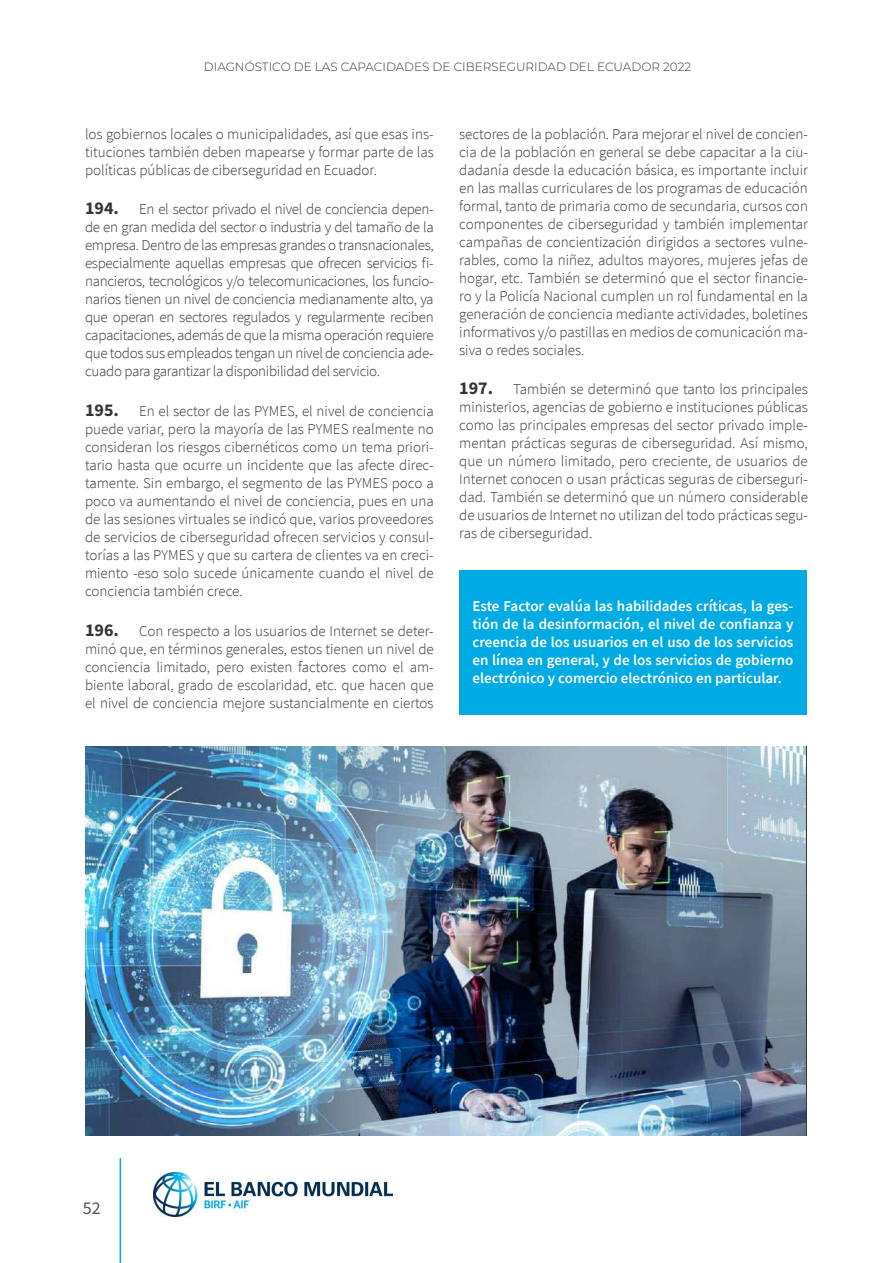
<style>
.page{position:relative;width:893px;height:1263px;background:#fff}
.page>*{position:absolute;margin:0;border:0;box-sizing:border-box;transform-origin:0 0}
.t1{font:18px "Source Sans Pro";color:#535355}
.t2{font:300 15px/18px "Source Sans Pro";color:#363536;text-align:justify}
.t3{font:600 15px/18px "Source Sans Pro";color:#fff;text-align:justify}
.t4{font:300 12px "Montserrat";color:#363536}
.s1{font-weight:700;font-size:18px}
</style>
<div class="page">
<hr style="left:120px;top:1158px;width:1px;height:105px;background:#00abe3">
<img style="left:153px;top:1172px;width:239px;height:44px">
<div style="left:459px;top:570px;width:348px;height:144px;background:#00abe3"></div>
<img style="left:85px;top:746px;width:721px;height:389px">
<p class="t4" style="left:204px;top:59px;width:489px">DIAGNÓSTICO DE LAS CAPACIDADES DE CIBERSEGURIDAD DEL ECUADOR 2022</p>
<p class="t2" style="left:85px;top:125px;width:350px">los gobiernos locales o municipalidades, así que esas ins&shy;tituciones también deben mapearse y formar parte de las políticas públicas de ciberseguridad en Ecuador.</p>
<p class="t2" style="left:85px;top:200px;width:350px"><span class="s1">194.</span> En el sector privado el nivel de conciencia depen&shy;de en gran medida del sector o industria y del tamaño de la empresa. Dentro de las empresas grandes o transnacionales, especialmente aquellas empresas que ofrecen servicios fi&shy;nancieros, tecnológicos y/o telecomunicaciones, los funcio&shy;narios tienen un nivel de conciencia medianamente alto, ya que operan en sectores regulados y regularmente reciben capacitaciones, además de que la misma operación requiere que todos sus empleados tengan un nivel de conciencia ade&shy;cuado para garantizar la disponibilidad del servicio.</p>
<p class="t2" style="left:85px;top:402px;width:350px"><span class="s1">195.</span> En el sector de las PYMES, el nivel de conciencia puede variar, pero la mayoría de las PYMES realmente no consideran los riesgos cibernéticos como un tema priori&shy;tario hasta que ocurre un incidente que las afecte direc&shy;tamente. Sin embargo, el segmento de las PYMES poco a poco va aumentando el nivel de conciencia, pues en una de las sesiones virtuales se indicó que, varios proveedores de servicios de ciberseguridad ofrecen servicios y consul&shy;torías a las PYMES y que su cartera de clientes va en creci&shy;miento -eso solo sucede únicamente cuando el nivel de conciencia también crece.</p>
<p class="t2" style="left:85px;top:622px;width:350px"><span class="s1">196.</span> Con respecto a los usuarios de Internet se deter&shy;minó que, en términos generales, estos tienen un nivel de conciencia limitado, pero existen factores como el am&shy;biente laboral, grado de escolaridad, etc. que hacen que el nivel de conciencia mejore sustancialmente en ciertos</p>
<p class="t2" style="left:459px;top:125px;width:350px">sectores de la población. Para mejorar el nivel de concien&shy;cia de la población en general se debe capacitar a la ciu&shy;dadanía desde la educación básica, es importante incluir en las mallas curriculares de los programas de educación formal, tanto de primaria como de secundaria, cursos con componentes de ciberseguridad y también implementar campañas de concientización dirigidos a sectores vulne&shy;rables, como la niñez, adultos mayores, mujeres jefas de hogar, etc. También se determinó que el sector financie&shy;ro y la Policía Nacional cumplen un rol fundamental en la generación de conciencia mediante actividades, boletines informativos y/o pastillas en medios de comunicación ma&shy;siva o redes sociales.</p>
<p class="t2" style="left:459px;top:380px;width:350px"><span class="s1">197.</span> También se determinó que tanto los principales ministerios, agencias de gobierno e instituciones públicas como las principales empresas del sector privado imple&shy;mentan prácticas seguras de ciberseguridad. Así mismo, que un número limitado, pero creciente, de usuarios de Internet conocen o usan prácticas seguras de ciberseguri&shy;dad. También se determinó que un número considerable de usuarios de Internet no utilizan del todo prácticas segu&shy;ras de ciberseguridad.</p>
<p class="t3" style="left:473px;top:597px;width:322px">Este Factor evalúa las habilidades críticas, la ges&shy;tión de la desinformación, el nivel de confianza y creencia de los usuarios en el uso de los servicios en línea en general, y de los servicios de gobierno electrónico y comercio electrónico en particular.</p>
<p class="t1" style="left:83px;top:1197px;width:19px">52</p>
</div>
